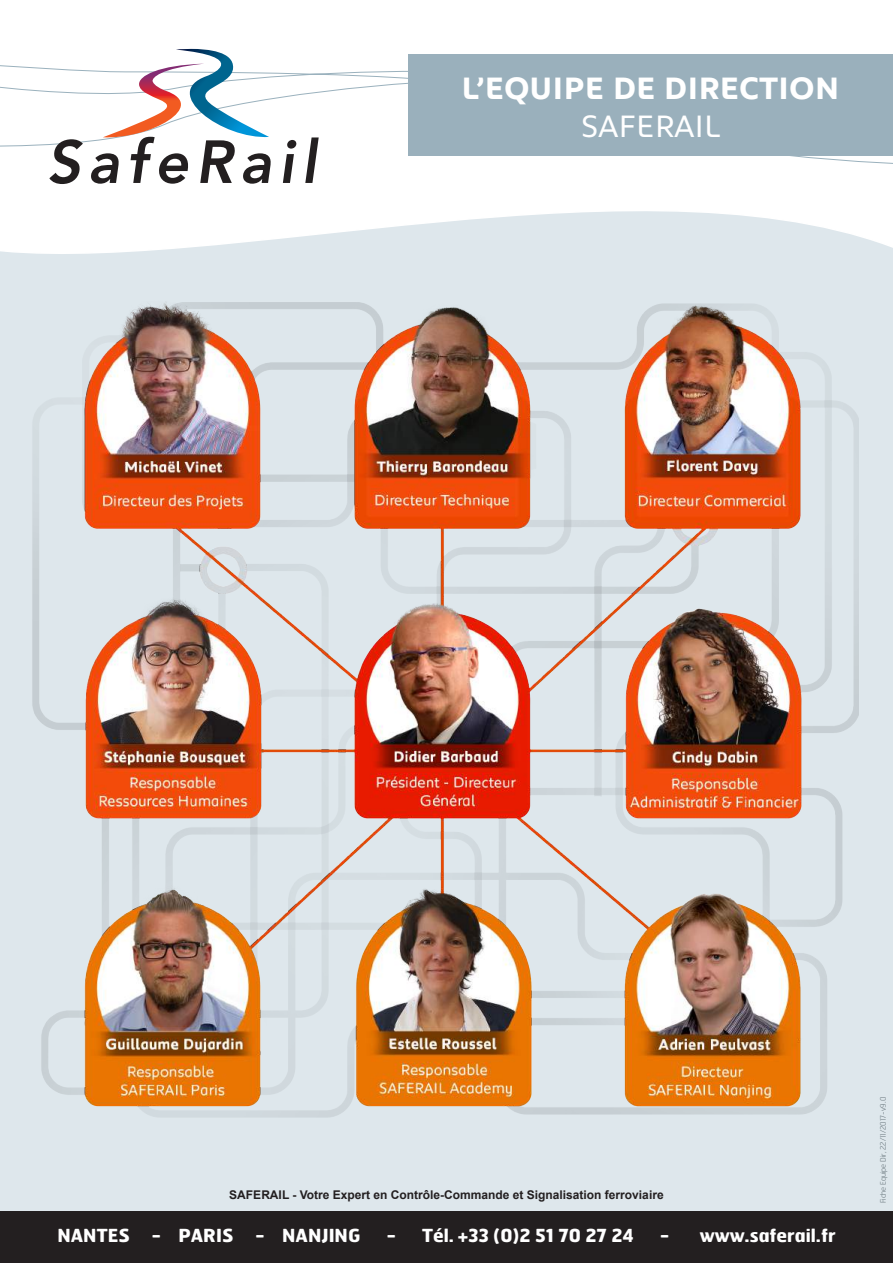
<style>
.page{position:relative;width:893px;height:1263px;background:#fff}
.page>*{position:absolute;margin:0;border:0;box-sizing:border-box;transform-origin:0 0}
.t1{font:700 31.65px "Peugeot";color:#fff}
.t2{font:31.65px "Peugeot";color:#fff}
.t3{font:700 18px "Hermes";color:#fff}
.t4{font:700 12px "Arial";color:#231f20}
.t5{font:100 7.5px "Hermes";color:#55636a}
</style>
<div class="page">
<div style="left:0;top:49px;width:893px;height:1214px;background:#dee7ec"></div>
<svg style="left:0;top:167px;width:893px;height:86px"></svg>
<div style="left:0;top:0;width:893px;height:84px;background:#fff"></div>
<div style="left:0;top:65px;width:893px;height:102px;background:#fff"></div>
<svg style="left:49px;top:139px;width:34px;height:45px;background:#a19fa0"></svg>
<svg style="left:90px;top:49px;width:182px;height:135px"></svg>
<svg style="left:283px;top:140px;width:14px;height:43px"></svg>
<svg style="left:305px;top:137px;width:14px;height:46px"></svg>
<div style="left:0;top:1211px;width:893px;height:52px;background:#231f20"></div>
<div style="left:408px;top:54px;width:485px;height:101px;background:#9ab0bc"></div>
<img style="left:23px;top:245px;width:836px;height:873px">
<h1 class="t1" style="left:462px;top:67px;width:379px">L’EQUIPE DE DIRECTION</h1>
<h1 class="t2" style="left:581px;top:104px;width:141px">SAFERAIL</h1>
<p class="t4" style="left:229px;top:1187px;width:436px">SAFERAIL - Votre Expert en Contrôle-Commande et Signalisation ferroviaire</p>
<h2 class="t3" style="left:57px;top:1223px;width:305px">NANTES - PARIS - NANJING</h2>
<h2 class="t3" style="left:386px;top:1223px;width:249px">- Tél. +33 (0)2 51 70 27 24</h2>
<h2 class="t3" style="left:660px;top:1223px;width:177px">- www.saferail.fr</h2>
<p class="t5" style="left:878px;top:1203px;width:108px;rotate:-90deg">Fiche Equipe Dir, 22/11/2017-v9.0</p>
</div>
